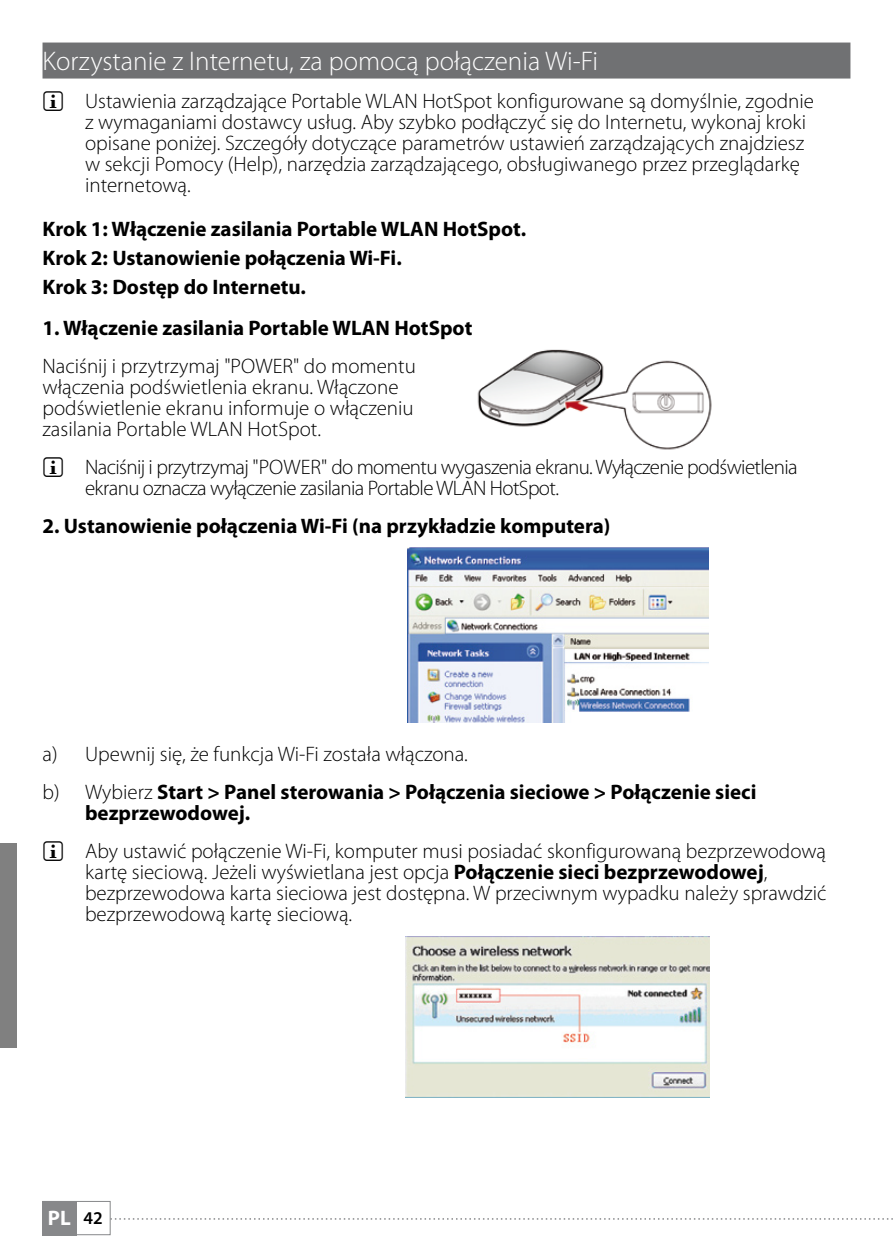
<style>
.page{position:relative;width:893px;height:1259px;background:#fff}
.page>*{position:absolute;margin:0;border:0;box-sizing:border-box;transform-origin:0 0}
.t1{font:300 27px "Myriad Pro";color:#fff}
.t2{font:300 21px/21px "Myriad Pro";color:#000}
.t3{font:700 21px/29.1px "Myriad Pro";color:#000}
.t4{font:300 21px/21px "Myriad Pro";letter-spacing:-.03em;color:#000}
.t5{font:700 21px "Myriad Pro";color:#fff}
.s1{font-weight:300}
.s2{font-weight:700}
.s3{font-weight:600;font-size:18px;color:#000}
</style>
<div class="page">
<div style="left:43px;top:1201px;width:34px;height:34px;background:#87888a"></div>
<div style="left:43px;top:1201px;width:68px;height:34px;border:1px solid #87888a"></div>
<svg style="left:110px;top:1218px;width:783px;height:1px"></svg>
<div style="left:0;top:844px;width:17px;height:204px;background:#808080"></div>
<div style="left:43px;top:43px;width:807px;height:36px;background:#707173"></div>
<img style="left:477px;top:349px;width:235px;height:101px">
<img style="left:407px;top:547px;width:301px;height:175px">
<img style="left:406px;top:936px;width:303px;height:161px">
<p class="t1" style="left:43px;top:46px;width:557px">Korzystanie z Internetu, za pomocą połączenia Wi-Fi</p>
<p class="t2" style="left:85px;top:91px;width:730px">Ustawienia zarządzające Portable WLAN HotSpot konfigurowane są domyślnie, zgodnie z wymaganiami dostawcy usług. Aby szybko podłączyć się do Internetu, wykonaj kroki opisane poniżej. Szczegóły dotyczące parametrów ustawień zarządzających znajdziesz w sekcji Pomocy (Help), narzędzia zarządzającego, obsługiwanego przez przeglądarkę internetową.</p>
<p class="t3" style="left:43px;top:215px;width:485px">Krok 1: Włączenie zasilania Portable WLAN HotSpot.<br>Krok 2: Ustanowienie połączenia Wi-Fi.<br>Krok 3: Dostęp do Internetu.</p>
<p class="t3" style="left:43px;top:314px;width:431px">1. Włączenie zasilania Portable WLAN HotSpot</p>
<p class="t2" style="left:43px;top:356px;width:375px">Naciśnij i przytrzymaj "POWER" do momentu włączenia podświetlenia ekranu. Włączone podświetlenie ekranu informuje o włączeniu zasilania Portable WLAN HotSpot.</p>
<p class="t4" style="left:85px;top:457px;width:714px">Naciśnij i przytrzymaj "POWER" do momentu wygaszenia ekranu. Wyłączenie podświetlenia ekranu oznacza wyłączenie zasilania Portable WLAN HotSpot.</p>
<p class="t3" style="left:43px;top:512px;width:569px">2. Ustanowienie połączenia Wi-Fi (na przykładzie komputera)</p>
<p class="t3" style="left:43px;top:735px;width:715px;line-height:38.1px"><span class="s1">a) Upewnij się, że funkcja Wi-Fi została włączona.<br>b) Wybierz</span> Start &gt; Panel sterowania &gt; Połączenia sieciowe &gt; Połączenie sieci</p>
<p class="t3" style="left:85px;top:799px;width:167px">bezprzewodowej.</p>
<p class="t2" style="left:85px;top:841px;width:743px">Aby ustawić połączenie Wi-Fi, komputer musi posiadać skonfigurowaną bezprzewodową kartę sieciową. Jeżeli wyświetlana jest opcja <span class="s2">Połączenie sieci bezprzewodowej</span>, bezprzewodowa karta sieciowa jest dostępna. W przeciwnym wypadku należy sprawdzić bezprzewodową kartę sieciową.</p>
<p class="t5" style="left:48px;top:1206px;width:56px">PL <span class="s3">42</span></p>
</div>
